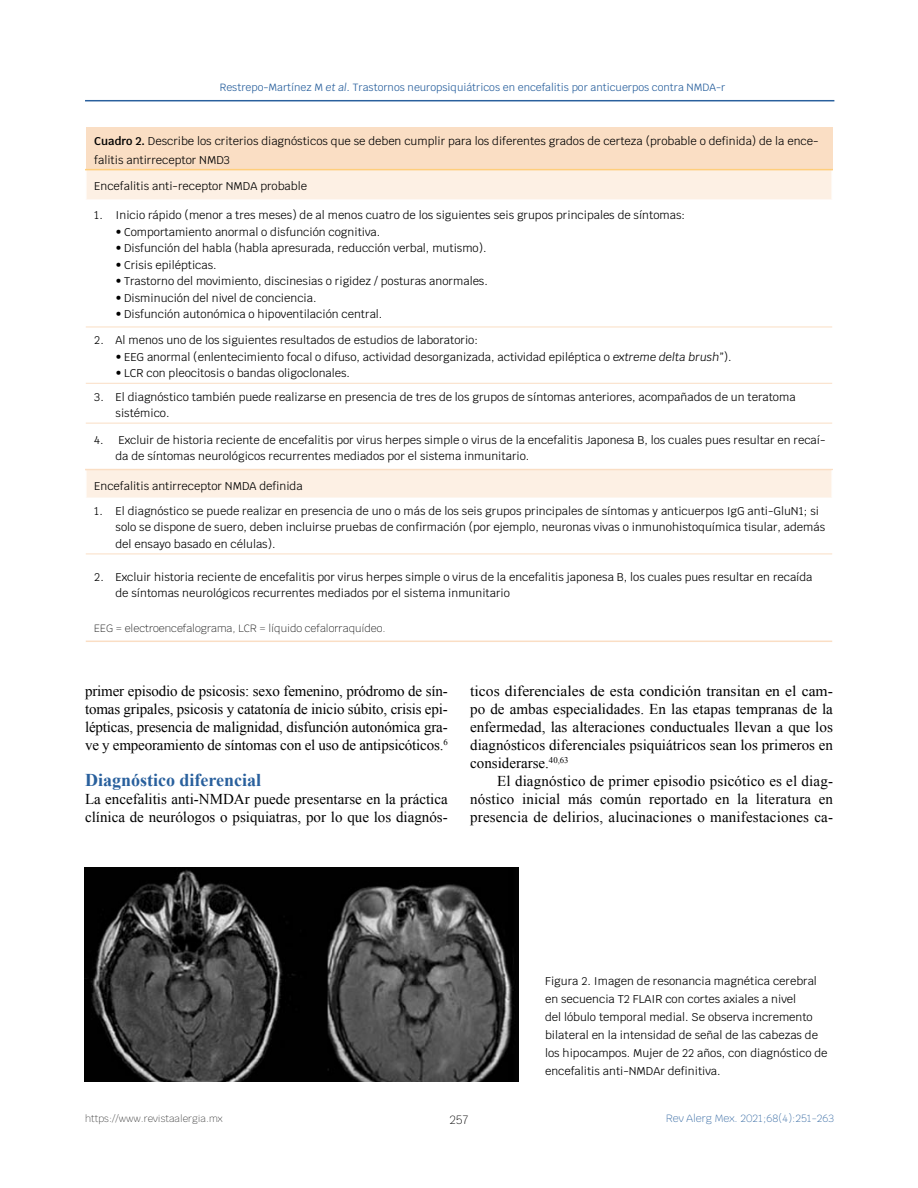
<style>
.page{position:relative;width:918px;height:1188px;background:#fff}
.page>*{position:absolute;margin:0;border:0;box-sizing:border-box;transform-origin:0 0}
.t1{font:700 18px "Times New Roman";color:#29609d}
.t2{font:15px/18px "Times New Roman";color:#000;text-align:justify}
.t3{font:15px/18px "Times New Roman";color:#000;text-align:justify;scale:1.04 1}
.t4{font:200 12px "Krub";color:#000}
.t5{font:11.25px/16.5px "Krub";color:#000}
.t6{font:10.5px "Krub";color:#29609d}
.t7{font:200 10.5px "Krub";color:#000}
.t8{font:200 10.5px "Krub";color:#29609d}
.t9{font:200 9.75px "Krub";color:#333}
.s1{font-style:italic}
.s2{font-weight:600}
</style>
<div class="page">
<hr style="left:85px;top:100px;width:749px;height:1px;background:#29609d">
<div style="left:86px;top:128px;width:746px;height:42px;background:#fadec4"></div>
<svg style="left:86px;top:170px;width:746px;height:328px"></svg>
<hr style="left:86px;top:327px;width:746px;height:1px;background:#fadec4">
<hr style="left:86px;top:383px;width:746px;height:1px;background:#fadec4">
<hr style="left:86px;top:423px;width:746px;height:1px;background:#fadec4">
<hr style="left:86px;top:641px;width:746px;height:1px;background:#fadec4">
<hr style="left:85px;top:170px;width:2px;height:29px;background:#fff">
<hr style="left:831px;top:170px;width:2px;height:29px;background:#fff">
<hr style="left:85px;top:470px;width:2px;height:28px;background:#fff">
<hr style="left:85px;top:469px;width:748px;height:1px;background:#fadec4">
<hr style="left:831px;top:470px;width:2px;height:28px;background:#fff">
<hr style="left:85px;top:169px;width:748px;height:1px;background:#ffce7b">
<hr style="left:86px;top:554px;width:746px;height:1px;background:#fadec4">
<img style="left:85px;top:867px;width:433px;height:215px">
<p class="t6" style="left:220px;top:79px;width:507px">Restrepo-Martínez M <span class="s1">et al.</span> Trastornos neuropsiquiátricos en encefalitis por anticuerpos contra NMDA-r</p>
<p class="t5" style="left:94px;top:132px;width:726px;line-height:18.8px"><span class="s2">Cuadro 2.</span> Describe los criterios diagnósticos que se deben cumplir para los diferentes grados de certeza (probable o definida) de la ence&shy;falitis antirreceptor NMD3</p>
<p class="t5" style="left:94px;top:178px;width:214px">Encefalitis anti-receptor NMDA probable</p>
<p class="t5" style="left:94px;top:207px;width:592px">1. Inicio rápido (menor a tres meses) de al menos cuatro de los siguientes seis grupos principales de síntomas:</p>
<p class="t5" style="left:116px;top:224px;width:266px">• Comportamiento anormal o disfunción cognitiva.</p>
<p class="t5" style="left:116px;top:240px;width:373px">• Disfunción del habla (habla apresurada, reducción verbal, mutismo).</p>
<p class="t5" style="left:116px;top:257px;width:103px">• Crisis epilépticas.</p>
<p class="t5" style="left:116px;top:273px;width:374px">• Trastorno del movimiento, discinesias o rigidez / posturas anormales.</p>
<p class="t5" style="left:116px;top:290px;width:203px">• Disminución del nivel de conciencia.</p>
<p class="t5" style="left:116px;top:306px;width:268px">• Disfunción autonómica o hipoventilación central.</p>
<p class="t5" style="left:94px;top:332px;width:385px">2. Al menos uno de los siguientes resultados de estudios de laboratorio:</p>
<p class="t5" style="left:116px;top:349px;width:618px">• EEG anormal (enlentecimiento focal o difuso, actividad desorganizada, actividad epiléptica o <span class="s1">extreme delta brush</span>”).</p>
<p class="t5" style="left:116px;top:365px;width:236px">• LCR con pleocitosis o bandas oligoclonales.</p>
<p class="t5" style="left:116px;top:388px;width:682px;text-indent:-21px">3. El diagnóstico también puede realizarse en presencia de tres de los grupos de síntomas anteriores, acompañados de un teratoma sistémico.</p>
<p class="t5" style="left:116px;top:432px;width:712px;text-indent:-21px">4. Excluir de historia reciente de encefalitis por virus herpes simple o virus de la encefalitis Japonesa B, los cuales pues resultar en recaí&shy;da de síntomas neurológicos recurrentes mediados por el sistema inmunitario.</p>
<p class="t5" style="left:94px;top:477px;width:210px">Encefalitis antirreceptor NMDA definida</p>
<p class="t5" style="left:116px;top:503px;width:711px;text-indent:-21px">1. El diagnóstico se puede realizar en presencia de uno o más de los seis grupos principales de síntomas y anticuerpos IgG anti-GluN1; si solo se dispone de suero, deben incluirse pruebas de confirmación (por ejemplo, neuronas vivas o inmunohistoquímica tisular, además del ensayo basado en células).</p>
<p class="t5" style="left:116px;top:569px;width:699px;text-indent:-21px">2. Excluir historia reciente de encefalitis por virus herpes simple o virus de la encefalitis japonesa B, los cuales pues resultar en recaída de síntomas neurológicos recurrentes mediados por el sistema inmunitario</p>
<p class="t7" style="left:94px;top:620px;width:293px">EEG = electroencefalograma, LCR = líquido cefalorraquídeo.</p>
<p class="t2" style="left:85px;top:681px;width:364px">primer episodio de psicosis: sexo femenino, pródromo de sín&shy;tomas gripales, psicosis y catatonía de inicio súbito, crisis epi&shy;lépticas, presencia de malignidad, disfunción autonómica gra&shy;ve y empeoramiento de síntomas con el uso de antipsicóticos.<sup>6</sup></p>
<h1 class="t1" style="left:85px;top:767px;width:178px">Diagnóstico diferencial</h1>
<h2 class="t2" style="left:85px;top:789px;width:364px">La encefalitis anti-NMDAr puede presentarse en la práctica clínica de neurólogos o psiquiatras, por lo que los diagnós-</h2>
<p class="t3" style="left:470px;top:681px;width:350px">ticos diferenciales de esta condición transitan en el cam&shy;po de ambas especialidades. En las etapas tempranas de la enfermedad, las alteraciones conductuales llevan a que los diagnósticos diferenciales psiquiátricos sean los primeros en considerarse.<sup>40,63</sup></p>
<h2 class="t2" style="left:470px;top:771px;width:364px;text-indent:27px">El diagnóstico de primer episodio psicótico es el diag&shy;nóstico inicial más común reportado en la literatura en presencia de delirios, alucinaciones o manifestaciones ca-</h2>
<p class="t5" style="left:545px;top:972px;width:284px;line-height:18px">Figura 2. Imagen de resonancia magnética cerebral en secuencia T2 FLAIR con cortes axiales a nivel<br>del lóbulo temporal medial. Se observa incremento bilateral en la intensidad de señal de las cabezas de los hipocampos. Mujer de 22 años, con diagnóstico de encefalitis anti-NMDAr definitiva.</p>
<p class="t9" style="left:85px;top:1110px;width:139px">https://www.revistaalergia.mx</p>
<p class="t4" style="left:450px;top:1109px;width:20px">257</p>
<p class="t8" style="left:666px;top:1110px;width:169px">Rev Alerg Mex. 2021;68(4):251-263</p>
</div>
